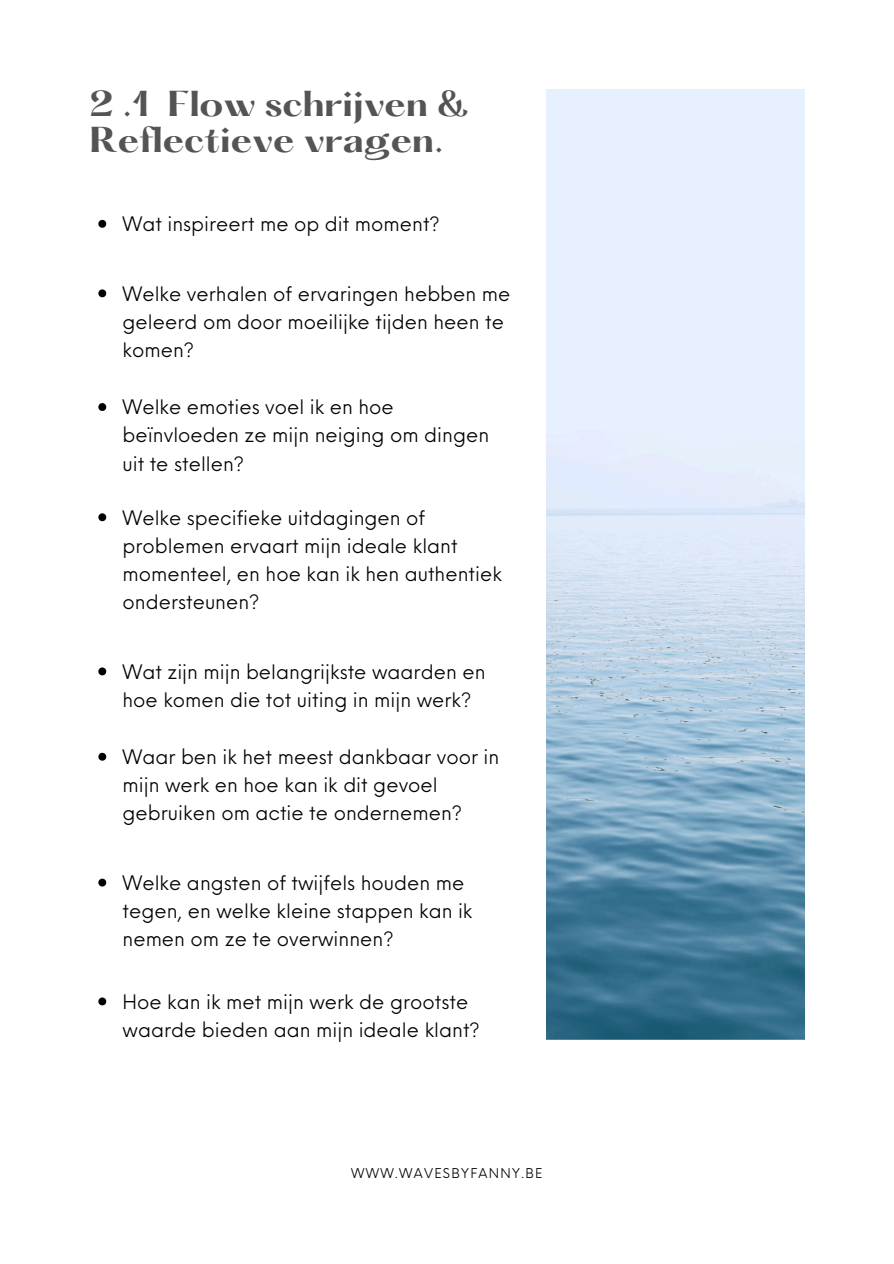
<style>
.page{position:relative;width:894px;height:1264px;background:#fff}
.page>*{position:absolute;margin:0;border:0;box-sizing:border-box;transform-origin:0 0}
.t1{font:700 31.5px/36px "Hatton";color:#545454}
.t2{font:19.5px/28.2px "Neue Einstellung";color:#000}
.t3{font:13.2px "Neue Einstellung";letter-spacing:.1em;color:#000}
</style>
<div class="page">
<img style="left:546px;top:89px;width:257px;height:950px">
<svg style="left:98px;top:220px;width:8px;height:8px"></svg>
<svg style="left:98px;top:403px;width:8px;height:8px"></svg>
<svg style="left:98px;top:513px;width:8px;height:8px"></svg>
<svg style="left:98px;top:667px;width:8px;height:8px"></svg>
<svg style="left:98px;top:289px;width:8px;height:8px"></svg>
<svg style="left:98px;top:752px;width:8px;height:8px"></svg>
<svg style="left:98px;top:878px;width:8px;height:8px"></svg>
<svg style="left:98px;top:997px;width:8px;height:8px"></svg>
<h1 class="t1" style="left:89px;top:89px;width:381px">2 .1 Flow schrijven &amp;<br>Reflectieve vragen.</h1>
<p class="t2" style="left:122px;top:208px;width:319px">Wat inspireert me op dit moment?</p>
<p class="t2" style="left:122px;top:277px;width:389px">Welke verhalen of ervaringen hebben me geleerd om door moeilijke tijden heen te komen?</p>
<p class="t2" style="left:122px;top:391px;width:368px">Welke emoties voel ik en hoe beïnvloeden ze mijn neiging om dingen uit te stellen?</p>
<p class="t2" style="left:122px;top:501px;width:381px">Welke specifieke uitdagingen of problemen ervaart mijn ideale klant momenteel, en hoe kan ik hen authentiek ondersteunen?</p>
<p class="t2" style="left:122px;top:655px;width:364px">Wat zijn mijn belangrijkste waarden en hoe komen die tot uiting in mijn werk?</p>
<p class="t2" style="left:122px;top:741px;width:378px">Waar ben ik het meest dankbaar voor in mijn werk en hoe kan ik dit gevoel gebruiken om actie te ondernemen?</p>
<p class="t2" style="left:122px;top:866px;width:351px">Welke angsten of twijfels houden me tegen, en welke kleine stappen kan ik nemen om ze te overwinnen?</p>
<p class="t2" style="left:122px;top:985px;width:359px">Hoe kan ik met mijn werk de grootste waarde bieden aan mijn ideale klant?</p>
<p class="t3" style="left:351px;top:1161px;width:193px">WWW.WAVESBYFANNY.BE</p>
</div>
